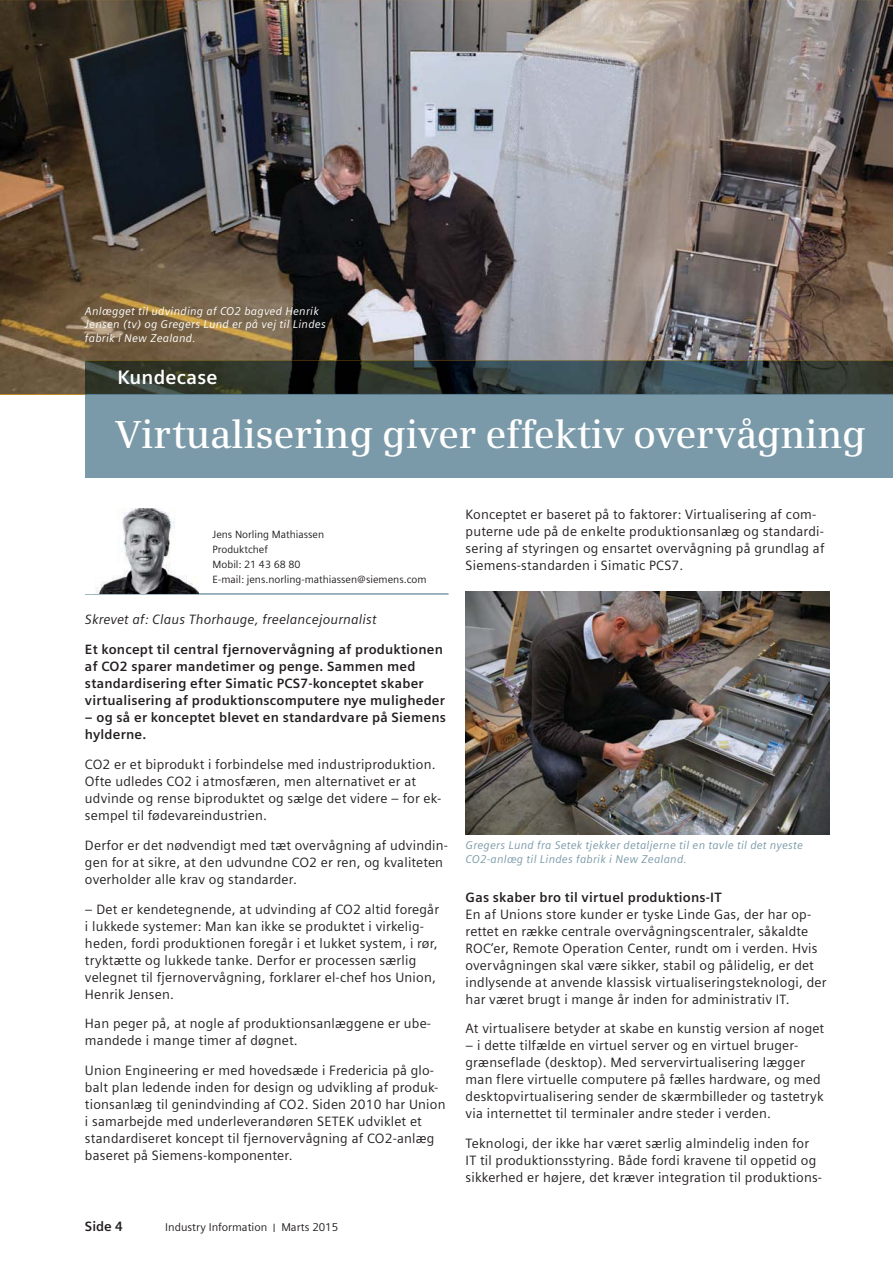
<style>
.page{position:relative;width:893px;height:1263px;background:#fff}
.page>*{position:absolute;margin:0;border:0;box-sizing:border-box;transform-origin:0 0}
.t1{font:600 39px "Siemens Serif";letter-spacing:-.01em;color:#fff}
.t2{font:700 19.5px "Siemens Sans";letter-spacing:.01em;color:#fff}
.t3{font:13.5px/17px "Siemens Sans";letter-spacing:.015em;color:#231f20}
.t4{font:700 13.5px/17px "Siemens Sans";letter-spacing:.015em;color:#231f20}
.t5{font:italic 13.5px "Siemens Sans";letter-spacing:.01em;color:#231f20}
.t6{font:italic 11.25px/13.5px "Siemens Sans";letter-spacing:.02em;color:#fff}
.t7{font:italic 11.25px/13.5px "Siemens Sans";letter-spacing:.02em;color:#7b9aa9}
.t8{font:11.25px "Siemens Sans";color:#231f20}
.t9{font:10.5px/15px "Siemens Sans";color:#231f20}
</style>
<div class="page">
<img style="left:0;top:0;width:893px;height:394px">
<div style="left:85px;top:394px;width:808px;height:84px;background:#7b9aa9"></div>
<img style="left:85px;top:360px;width:808px;height:34px">
<hr style="left:85px;top:593px;width:364px;height:2px;background:#7b9aa9">
<img style="left:96px;top:508px;width:102px;height:85px">
<img style="left:466px;top:592px;width:363px;height:242px">
<p class="t6" style="left:85px;top:305px;width:242px">Anlægget til udvinding af CO2 bagved Henrik<br>Jensen (tv) og Gregers Lund er på vej til Lindes fabrik i New Zealand.</p>
<h2 class="t2" style="left:117px;top:370px;width:102px">Kundecase</h2>
<h1 class="t1" style="left:116px;top:419px;width:752px">Virtualisering giver effektiv overvågning</h1>
<p class="t9" style="left:213px;top:527px;width:216px">Jens Norling Mathiassen<br>Produktchef<br>Mobil: 21 43 68 80<br>E-mail: jens.norling-mathiassen@siemens.com</p>
<p class="t5" style="left:85px;top:615px;width:293px">Skrevet af: Claus Thorhauge, freelancejournalist</p>
<p class="t4" style="left:85px;top:642px;width:361px">Et koncept til central fjernovervågning af produktionen af CO2 sparer mandetimer og penge. Sammen med standardisering efter Simatic PCS7-konceptet skaber virtualisering af produktionscomputere nye muligheder</p>
<p class="t4" style="left:85px;top:710px;width:362px">– og så er konceptet blevet en standardvare på Siemens hylderne.</p>
<p class="t3" style="left:85px;top:757px;width:358px">CO2 er et biprodukt i forbindelse med industriproduktion.<br>Ofte udledes CO2 i atmosfæren, men alternativet er at udvinde og rense biproduktet og sælge det videre – for ek&shy;sempel til fødevareindustrien.</p>
<p class="t3" style="left:85px;top:838px;width:365px">Derfor er det nødvendigt med tæt overvågning af udvindin&shy;gen for at sikre, at den udvundne CO2 er ren, og kvaliteten overholder alle krav og standarder.</p>
<p class="t3" style="left:85px;top:902px;width:356px">– Det er kendetegnende, at udvinding af CO2 altid foregår i lukkede systemer: Man kan ikke se produktet i virkelig&shy;heden, fordi produktionen foregår i et lukket system, i rør, tryktætte og lukkede tanke. Derfor er processen særlig velegnet til fjernovervågning, forklarer el-chef hos Union, Henrik Jensen.</p>
<p class="t3" style="left:85px;top:1017px;width:348px">Han peger på, at nogle af produktionsanlæggene er ube&shy;mandede i mange timer af døgnet.</p>
<p class="t3" style="left:85px;top:1063px;width:362px">Union Engineering er med hovedsæde i Fredericia på glo&shy;balt plan ledende inden for design og udvikling af produk&shy;tionsanlæg til genindvinding af CO2. Siden 2010 har Union i samarbejde med underleverandøren SETEK udviklet et standardiseret koncept til fjernovervågning af CO2-anlæg baseret på Siemens-komponenter.</p>
<p class="t4" style="left:85px;top:1219px;width:40px">Side 4</p>
<p class="t8" style="left:165px;top:1223px;width:174px">Industry Information l Marts 2015</p>
<p class="t3" style="left:466px;top:507px;width:360px">Konceptet er baseret på to faktorer: Virtualisering af com&shy;puterne ude på de enkelte produktionsanlæg og standardi&shy;sering af styringen og ensartet overvågning på grundlag af Siemens-standarden i Simatic PCS7.</p>
<p class="t7" style="left:466px;top:840px;width:339px">Gregers Lund fra Setek tjekker detaljerne til en tavle til det nyeste<br>CO2-anlæg til Lindes fabrik i New Zealand.</p>
<p class="t4" style="left:466px;top:890px;width:258px">Gas skaber bro til virtuel produktions-IT</p>
<p class="t3" style="left:466px;top:907px;width:362px">En af Unions store kunder er tyske Linde Gas, der har op&shy;rettet en række centrale overvågningscentraler, såkaldte ROC’er, Remote Operation Center, rundt om i verden. Hvis overvågningen skal være sikker, stabil og pålidelig, er det indlysende at anvende klassisk virtualiseringsteknologi, der har været brugt i mange år inden for administrativ IT.</p>
<p class="t3" style="left:466px;top:1021px;width:360px">At virtualisere betyder at skabe en kunstig version af noget</p>
<p class="t3" style="left:466px;top:1038px;width:360px">– i dette tilfælde en virtuel server og en virtuel bruger&shy;grænseflade (desktop). Med servervirtualisering lægger man flere virtuelle computere på fælles hardware, og med desktopvirtualisering sender de skærmbilleder og tastetryk via internettet til terminaler andre steder i verden.</p>
<p class="t3" style="left:466px;top:1136px;width:358px">Teknologi, der ikke har været særlig almindelig inden for<br>IT til produktionsstyring. Både fordi kravene til oppetid og sikkerhed er højere, det kræver integration til produktions-</p>
</div>
